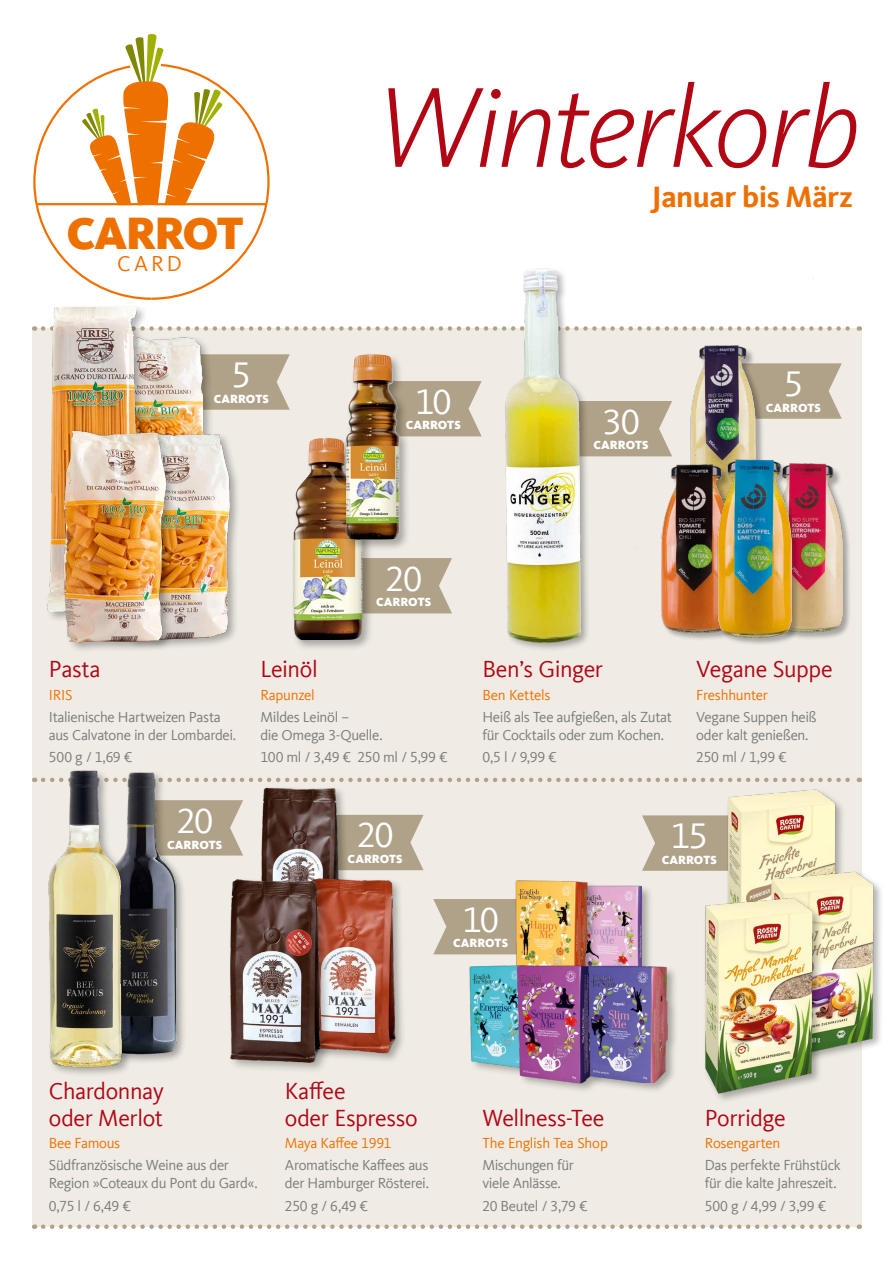
<style>
.page{position:relative;width:893px;height:1263px;background:#fff}
.page>*{position:absolute;margin:0;border:0;box-sizing:border-box;transform-origin:0 0}
.t1{font:italic 300 117.98px "Kievit Offc";letter-spacing:-.03em;color:#b10715}
.t2{font:900 46.65px "Kievit Offc";letter-spacing:-.04em;color:#ee7100}
.t3{font:36.53px "Kievit Offc";letter-spacing:-.05em;color:#fff}
.t4{font:700 30.3px "Kievit Offc";letter-spacing:-.015em;color:#ee7100}
.t5{font:24px/27px "Kievit Offc";letter-spacing:-.015em;color:#b10715}
.t6{font:22.35px "Kievit Offc";color:#ee7100}
.t7{font:15px/18px "Kievit Offc";letter-spacing:-.025em;color:#7a7b7a}
.t8{font:15px "Kievit Offc";letter-spacing:-.015em;color:#ee7100}
.t9{font:900 12.23px "Kievit Offc";letter-spacing:-.005em;color:#fff}
</style>
<div class="page">
<div style="left:32px;top:328px;width:829px;height:899px;background:#f0ece5"></div>
<svg style="left:43px;top:326px;width:817px;height:5px"></svg>
<svg style="left:43px;top:1224px;width:817px;height:5px"></svg>
<svg style="left:194px;top:778px;width:666px;height:4px"></svg>
<div style="left:575px;top:884px;width:78px;height:123px;background:#000;opacity:.3"></div>
<img style="left:599px;top:884px;width:43px;height:78px">
<svg style="left:353px;top:815px;width:70px;height:55px;background:#b5a890"></svg>
<svg style="left:192px;top:800px;width:51px;height:55px;background:#b8ab94"></svg>
<svg style="left:411px;top:381px;width:71px;height:55px;background:#b6a991"></svg>
<svg style="left:374px;top:558px;width:78px;height:55px;background:#b5a88f"></svg>
<svg style="left:820px;top:363px;width:22px;height:56px"></svg>
<img style="left:630px;top:279px;width:185px;height:178px">
<img style="left:798px;top:438px;width:52px;height:201px">
<svg style="left:642px;top:815px;width:56px;height:56px;background:#b8ab93"></svg>
<svg style="left:433px;top:899px;width:80px;height:55px;background:#b5a890"></svg>
<img style="left:261px;top:787px;width:92px;height:83px">
<div style="left:514px;top:878px;width:85px;height:122px;background:#000;opacity:.3"></div>
<img style="left:513px;top:878px;width:78px;height:80px">
<div style="left:291px;top:435px;width:83px;height:216px;background:#000;opacity:.3"></div>
<img style="left:292px;top:438px;width:71px;height:202px">
<svg style="left:33px;top:34px;width:237px;height:266px"></svg>
<div style="left:590px;top:401px;width:57px;height:55px;background:#b0a288"></div>
<div style="left:504px;top:267px;width:86px;height:385px;background:#000;opacity:.3"></div>
<img style="left:502px;top:267px;width:80px;height:379px">
<svg style="left:214px;top:354px;width:76px;height:56px;background:#b6a991"></svg>
<div style="left:98px;top:334px;width:116px;height:226px;background:#000;opacity:.3"></div>
<img style="left:151px;top:337px;width:51px;height:93px">
<div style="left:118px;top:430px;width:123px;height:220px;background:#000;opacity:.3"></div>
<img style="left:177px;top:432px;width:52px;height:208px">
<div style="left:45px;top:305px;width:106px;height:318px;background:#000;opacity:.3"></div>
<img style="left:46px;top:307px;width:94px;height:316px">
<div style="left:61px;top:428px;width:116px;height:225px;background:#000;opacity:.3"></div>
<img style="left:53px;top:428px;width:116px;height:219px">
<img style="left:647px;top:381px;width:55px;height:259px">
<div style="left:717px;top:460px;width:84px;height:186px;background:#000;opacity:.3"></div>
<img style="left:702px;top:379px;width:96px;height:267px">
<div style="left:468px;top:963px;width:81px;height:115px;background:#000;opacity:.3"></div>
<img style="left:468px;top:964px;width:44px;height:105px">
<div style="left:515px;top:963px;width:93px;height:131px;background:#000;opacity:.3"></div>
<img style="left:512px;top:958px;width:92px;height:128px">
<div style="left:587px;top:964px;width:92px;height:130px;background:#000;opacity:.3"></div>
<img style="left:585px;top:962px;width:86px;height:121px">
<img style="left:138px;top:772px;width:54px;height:290px">
<img style="left:302px;top:869px;width:115px;height:190px">
<img style="left:37px;top:770px;width:101px;height:304px">
<img style="left:698px;top:784px;width:164px;height:111px">
<img style="left:749px;top:867px;width:132px;height:193px">
<div style="left:702px;top:896px;width:121px;height:208px;background:#000;opacity:.3"></div>
<img style="left:702px;top:895px;width:129px;height:200px">
<div style="left:343px;top:352px;width:68px;height:199px;background:#000;opacity:.3"></div>
<img style="left:346px;top:354px;width:55px;height:186px">
<div style="left:228px;top:877px;width:105px;height:197px;background:#000;opacity:.3"></div>
<img style="left:228px;top:870px;width:107px;height:198px">
<h2 class="t2" style="left:66px;top:205px;width:178px">CARROT</h2>
<h3 class="t6" style="left:117px;top:251px;width:66px">CARD</h3>
<h3 class="t3" style="left:232px;top:354px;width:21px">5</h3>
<p class="t9" style="left:214px;top:391px;width:57px">CARROTS</p>
<h1 class="t1" style="left:376px;top:61px;width:486px">Winterkorb</h1>
<h3 class="t4" style="left:651px;top:179px;width:203px">Januar bis März</h3>
<h3 class="t3" style="left:415px;top:381px;width:38px">10</h3>
<p class="t9" style="left:406px;top:418px;width:57px">CARROTS</p>
<h3 class="t3" style="left:386px;top:558px;width:38px">20</h3>
<p class="t9" style="left:376px;top:595px;width:57px">CARROTS</p>
<h3 class="t3" style="left:603px;top:401px;width:39px">30</h3>
<p class="t9" style="left:594px;top:438px;width:57px">CARROTS</p>
<h3 class="t3" style="left:784px;top:363px;width:21px">5</h3>
<p class="t9" style="left:766px;top:400px;width:57px">CARROTS</p>
<h3 class="t5" style="left:49px;top:656px;width:53px">Pasta</h3>
<p class="t8" style="left:49px;top:686px;width:25px">IRIS</p>
<p class="t7" style="left:49px;top:708px;width:189px">Italienische Hartweizen Pasta aus Calvatone in der Lombardei.</p>
<p class="t7" style="left:49px;top:748px;width:85px">500 g / 1,69 €</p>
<h3 class="t3" style="left:177px;top:800px;width:38px">20</h3>
<p class="t9" style="left:167px;top:837px;width:57px">CARROTS</p>
<h3 class="t5" style="left:260px;top:656px;width:59px">Leinöl</h3>
<p class="t8" style="left:260px;top:686px;width:56px">Rapunzel</p>
<p class="t7" style="left:260px;top:708px;width:124px">Mildes Leinöl –<br>die Omega 3-Quelle.</p>
<p class="t7" style="left:260px;top:748px;width:189px">100 ml / 3,49 € 250 ml / 5,99 €</p>
<h3 class="t5" style="left:482px;top:656px;width:122px">Ben’s Ginger</h3>
<p class="t8" style="left:482px;top:686px;width:70px">Ben Kettels</p>
<p class="t7" style="left:482px;top:708px;width:191px">Heiß als Tee aufgießen, als Zutat für Cocktails oder zum Kochen.</p>
<p class="t7" style="left:482px;top:748px;width:76px">0,5 l / 9,99 €</p>
<h3 class="t5" style="left:696px;top:656px;width:138px">Vegane Suppe</h3>
<p class="t8" style="left:696px;top:686px;width:73px">Freshhunter</p>
<p class="t7" style="left:696px;top:708px;width:122px">Vegane Suppen heiß oder kalt genießen.</p>
<p class="t7" style="left:696px;top:748px;width:92px">250 ml / 1,99 €</p>
<h3 class="t3" style="left:357px;top:815px;width:38px">20</h3>
<p class="t9" style="left:348px;top:852px;width:57px">CARROTS</p>
<h3 class="t3" style="left:463px;top:899px;width:38px">10</h3>
<h3 class="t3" style="left:671px;top:815px;width:39px">15</h3>
<p class="t9" style="left:662px;top:852px;width:57px">CARROTS</p>
<p class="t9" style="left:453px;top:936px;width:57px">CARROTS</p>
<h3 class="t5" style="left:49px;top:1078px;width:116px">Chardonnay oder Merlot</h3>
<p class="t8" style="left:49px;top:1135px;width:73px">Bee Famous</p>
<p class="t7" style="left:49px;top:1156px;width:210px">Südfranzösische Weine aus der<br>Region »Coteaux du Pont du Gard«.</p>
<p class="t7" style="left:49px;top:1197px;width:84px">0,75 l / 6,49 €</p>
<h3 class="t5" style="left:285px;top:1078px;width:134px">Kaffee<br>oder Espresso</h3>
<p class="t8" style="left:285px;top:1135px;width:108px">Maya Kaffee 1991</p>
<p class="t7" style="left:285px;top:1156px;width:146px">Aromatische Kaffees aus der Hamburger Rösterei.</p>
<p class="t7" style="left:285px;top:1197px;width:85px">250 g / 6,49 €</p>
<h3 class="t5" style="left:482px;top:1105px;width:124px">Wellness-Tee</h3>
<p class="t8" style="left:482px;top:1135px;width:127px">The English Tea Shop</p>
<p class="t7" style="left:482px;top:1156px;width:93px">Mischungen für viele Anlässe.</p>
<p class="t7" style="left:482px;top:1197px;width:107px">20 Beutel / 3,79 €</p>
<h3 class="t5" style="left:705px;top:1105px;width:82px">Porridge</h3>
<p class="t8" style="left:705px;top:1135px;width:77px">Rosengarten</p>
<p class="t7" style="left:705px;top:1156px;width:137px">Das perfekte Frühstück für die kalte Jahreszeit.</p>
<p class="t7" style="left:705px;top:1197px;width:123px">500 g / 4,99 / 3,99 €</p>
</div>
